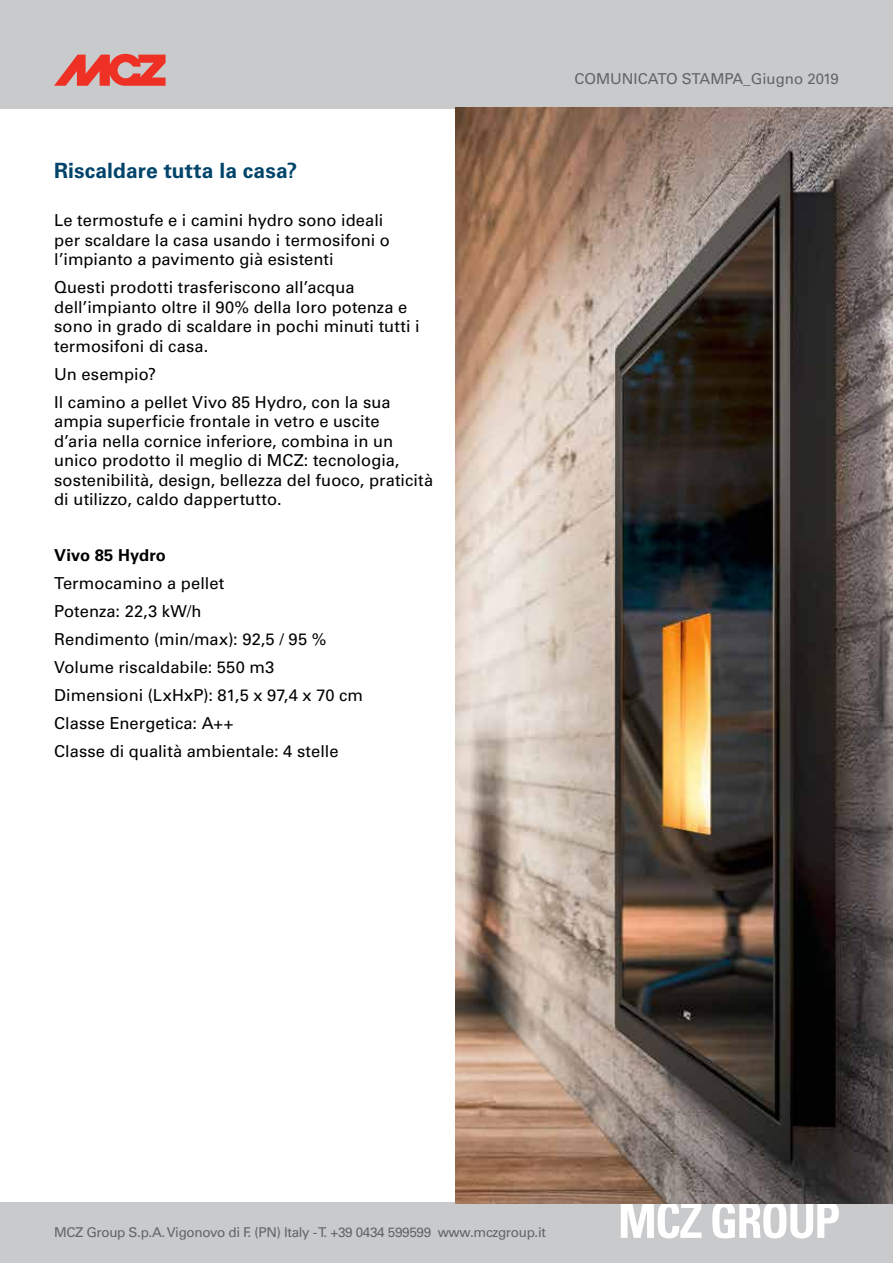
<style>
.page{position:relative;width:893px;height:1263px;background:#fff}
.page>*{position:absolute;margin:0;border:0;box-sizing:border-box;transform-origin:0 0}
.t1{font:700 21px "Univers";letter-spacing:.005em;color:#00446b}
.t2{font:16.5px/19.5px "Univers";letter-spacing:.005em;color:#000}
.t3{font:700 16.5px "Univers";letter-spacing:.01em;color:#000}
.t4{font:15px "Univers";color:#636466}
.t5{font:13.5px "Univers";letter-spacing:-.025em;color:#636466}
</style>
<div class="page">
<div style="left:0;top:1202px;width:893px;height:61px;background:#c9cacc"></div>
<svg style="left:621px;top:1203px;width:80px;height:35px"></svg>
<svg style="left:712px;top:1203px;width:127px;height:35px"></svg>
<div style="left:0;top:0;width:893px;height:108px;background:#c9cacc"></div>
<svg style="left:54px;top:54px;width:112px;height:32px"></svg>
<img style="left:455px;top:108px;width:438px;height:1095px">
<p class="t1" style="left:54px;top:158px;width:245px">Riscaldare tutta la casa?</p>
<p class="t2" style="left:54px;top:211px;width:337px">Le termostufe e i camini hydro sono ideali per scaldare la casa usando i termosifoni o l’impianto a pavimento già esistenti</p>
<p class="t2" style="left:54px;top:278px;width:367px">Questi prodotti trasferiscono all’acqua dell’impianto oltre il 90% della loro potenza e sono in grado di scaldare in pochi minuti tutti i termosifoni di casa.</p>
<p class="t2" style="left:54px;top:360px;width:338px;line-height:28px">Un esempio?<br>Il camino a pellet Vivo 85 Hydro, con la sua</p>
<p class="t2" style="left:54px;top:412px;width:380px">ampia superficie frontale in vetro e uscite<br>d’aria nella cornice inferiore, combina in un unico prodotto il meglio di MCZ: tecnologia, sostenibilità, design, bellezza del fuoco, praticità di utilizzo, caldo dappertutto.</p>
<p class="t3" style="left:54px;top:546px;width:113px">Vivo 85 Hydro</p>
<p class="t2" style="left:54px;top:569px;width:310px;line-height:28px">Termocamino a pellet<br>Potenza: 22,3 kW/h<br>Rendimento (min/max): 92,5 / 95 %<br>Volume riscaldabile: 550 m3<br>Dimensioni (LxHxP): 81,5 x 97,4 x 70 cm<br>Classe Energetica: A++<br>Classe di qualità ambientale: 4 stelle</p>
<p class="t4" style="left:574px;top:69px;width:266px">COMUNICATO STAMPA_Giugno 2019</p>
<p class="t5" style="left:54px;top:1224px;width:493px">MCZ Group S.p.A. Vigonovo di F. (PN) Italy - T. +39 0434 599599 www.mczgroup.it</p>
</div>
